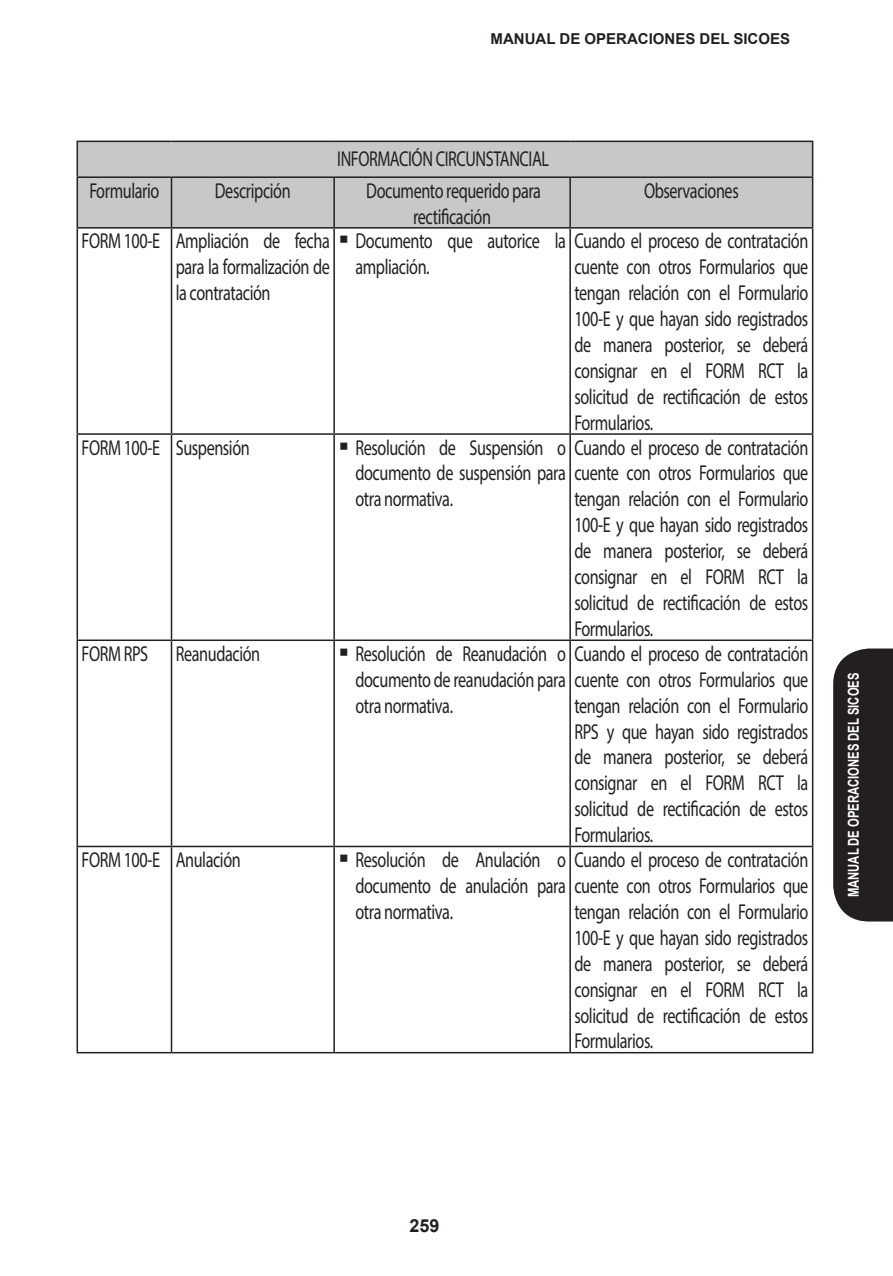
<style>
.page{position:relative;width:893px;height:1276px;background:#fff}
.page>*{position:absolute;margin:0;border:0;box-sizing:border-box;transform-origin:0 0}
.t1{font:21.6px/25.8px "Myriad Pro";letter-spacing:-.025em;color:#231f20;text-align:justify;scale:.75 1}
.t2{font:700 18px "Arial";color:#231f20}
.t3{font:700 15px "Arial";color:#231f20}
.t4{font:700 15px "Arial";color:#fff;scale:.75 1}
</style>
<div class="page">
<svg style="left:833px;top:648px;width:60px;height:273px;background:#2d2a2b"></svg>
<div style="left:78px;top:142px;width:734px;height:85px;background:#c7c8ca"></div>
<hr style="left:77px;top:141px;width:94px;height:1px;background:#231f20">
<hr style="left:77px;top:142px;width:1px;height:34px;background:#231f20">
<hr style="left:171px;top:141px;width:163px;height:1px;background:#231f20">
<hr style="left:334px;top:141px;width:236px;height:1px;background:#231f20">
<hr style="left:570px;top:141px;width:243px;height:1px;background:#231f20">
<hr style="left:812px;top:142px;width:1px;height:34px;background:#231f20">
<hr style="left:77px;top:176px;width:94px;height:2px;background:#231f20">
<hr style="left:77px;top:178px;width:1px;height:49px;background:#231f20">
<hr style="left:171px;top:176px;width:163px;height:2px;background:#231f20">
<hr style="left:171px;top:178px;width:1px;height:49px;background:#231f20">
<hr style="left:334px;top:176px;width:236px;height:2px;background:#231f20">
<hr style="left:333px;top:178px;width:2px;height:49px;background:#231f20">
<hr style="left:570px;top:176px;width:243px;height:2px;background:#231f20">
<hr style="left:569px;top:178px;width:2px;height:49px;background:#231f20">
<hr style="left:812px;top:178px;width:1px;height:49px;background:#231f20">
<hr style="left:77px;top:227px;width:94px;height:2px;background:#231f20">
<hr style="left:77px;top:229px;width:1px;height:204px;background:#231f20">
<hr style="left:171px;top:227px;width:163px;height:2px;background:#231f20">
<hr style="left:171px;top:229px;width:1px;height:204px;background:#231f20">
<hr style="left:334px;top:227px;width:236px;height:2px;background:#231f20">
<hr style="left:333px;top:229px;width:2px;height:204px;background:#231f20">
<hr style="left:570px;top:227px;width:243px;height:2px;background:#231f20">
<hr style="left:569px;top:229px;width:2px;height:204px;background:#231f20">
<hr style="left:812px;top:229px;width:1px;height:204px;background:#231f20">
<hr style="left:77px;top:433px;width:94px;height:2px;background:#231f20">
<hr style="left:77px;top:435px;width:1px;height:204px;background:#231f20">
<hr style="left:171px;top:433px;width:163px;height:2px;background:#231f20">
<hr style="left:171px;top:435px;width:1px;height:204px;background:#231f20">
<hr style="left:334px;top:433px;width:236px;height:2px;background:#231f20">
<hr style="left:333px;top:435px;width:2px;height:204px;background:#231f20">
<hr style="left:570px;top:433px;width:243px;height:2px;background:#231f20">
<hr style="left:569px;top:435px;width:2px;height:204px;background:#231f20">
<hr style="left:812px;top:435px;width:1px;height:204px;background:#231f20">
<hr style="left:77px;top:639px;width:94px;height:2px;background:#231f20">
<hr style="left:77px;top:641px;width:1px;height:204px;background:#231f20">
<hr style="left:171px;top:639px;width:163px;height:2px;background:#231f20">
<hr style="left:171px;top:641px;width:1px;height:204px;background:#231f20">
<hr style="left:334px;top:639px;width:236px;height:2px;background:#231f20">
<hr style="left:333px;top:641px;width:2px;height:204px;background:#231f20">
<hr style="left:570px;top:639px;width:243px;height:2px;background:#231f20">
<hr style="left:569px;top:641px;width:2px;height:204px;background:#231f20">
<hr style="left:812px;top:641px;width:1px;height:204px;background:#231f20">
<hr style="left:77px;top:845px;width:94px;height:2px;background:#231f20">
<hr style="left:77px;top:847px;width:1px;height:205px;background:#231f20">
<hr style="left:171px;top:845px;width:163px;height:2px;background:#231f20">
<hr style="left:171px;top:847px;width:1px;height:205px;background:#231f20">
<hr style="left:334px;top:845px;width:236px;height:2px;background:#231f20">
<hr style="left:333px;top:847px;width:2px;height:205px;background:#231f20">
<hr style="left:570px;top:845px;width:243px;height:2px;background:#231f20">
<hr style="left:569px;top:847px;width:2px;height:205px;background:#231f20">
<hr style="left:812px;top:847px;width:1px;height:205px;background:#231f20">
<hr style="left:77px;top:1052px;width:94px;height:1px;background:#231f20">
<hr style="left:171px;top:1052px;width:163px;height:1px;background:#231f20">
<hr style="left:334px;top:1052px;width:236px;height:1px;background:#231f20">
<hr style="left:570px;top:1052px;width:243px;height:1px;background:#231f20">
<p class="t3" style="left:491px;top:29px;width:301px">MANUAL DE OPERACIONES DEL SICOES</p>
<p class="t1" style="left:337px;top:146px;width:284px">INFORMACIÓN CIRCUNSTANCIAL</p>
<p class="t1" style="left:89px;top:177px;width:95px">Formulario</p>
<p class="t1" style="left:215px;top:177px;width:103px">Descripción</p>
<p class="t1" style="left:366px;top:177px;width:235px;text-align:center">Documento requerido para rectificación</p>
<p class="t1" style="left:644px;top:177px;width:128px">Observaciones</p>
<p class="t1" style="left:176px;top:228px;width:845px;text-align:left;text-indent:-94px">FORM 100-E Ampliación de fecha ▪ Documento que autorice la Cuando el proceso de contratación para la formalización de<br>la contratación</p>
<p class="t1" style="left:355px;top:254px;width:100px">ampliación.</p>
<p class="t1" style="left:574px;top:254px;width:313px">cuente con otros Formularios que tengan relación con el Formulario 100-E y que hayan sido registrados de manera posterior, se deberá consignar en el FORM RCT la solicitud de rectificación de estos Formularios.</p>
<p class="t1" style="left:82px;top:434px;width:226px">FORM 100-E Suspensión</p>
<p class="t1" style="left:355px;top:434px;width:605px;text-indent:-17px">▪ Resolución de Suspensión o Cuando el proceso de contratación documento de suspensión para cuente con otros Formularios que otra normativa.</p>
<p class="t1" style="left:574px;top:486px;width:313px">tengan relación con el Formulario 100-E y que hayan sido registrados de manera posterior, se deberá consignar en el FORM RCT la solicitud de rectificación de estos Formularios.</p>
<p class="t1" style="left:82px;top:640px;width:90px">FORM RPS</p>
<p class="t1" style="left:176px;top:640px;width:114px">Reanudación</p>
<p class="t1" style="left:355px;top:640px;width:605px;text-indent:-17px">▪ Resolución de Reanudación o Cuando el proceso de contratación documento de reanudación para cuente con otros Formularios que otra normativa.</p>
<p class="t1" style="left:574px;top:692px;width:313px">tengan relación con el Formulario RPS y que hayan sido registrados de manera posterior, se deberá consignar en el FORM RCT la solicitud de rectificación de estos Formularios.</p>
<p class="t1" style="left:82px;top:846px;width:214px">FORM 100-E Anulación</p>
<p class="t1" style="left:355px;top:846px;width:605px;text-indent:-17px">▪ Resolución de Anulación o Cuando el proceso de contratación documento de anulación para cuente con otros Formularios que otra normativa.</p>
<p class="t1" style="left:574px;top:898px;width:313px">tengan relación con el Formulario 100-E y que hayan sido registrados de manera posterior, se deberá consignar en el FORM RCT la solicitud de rectificación de estos Formularios.</p>
<p class="t4" style="left:844px;top:897px;width:301px;rotate:-90deg">MANUAL DE OPERACIONES DEL SICOES</p>
<p class="t2" style="left:410px;top:1213px;width:32px">259</p>
</div>
